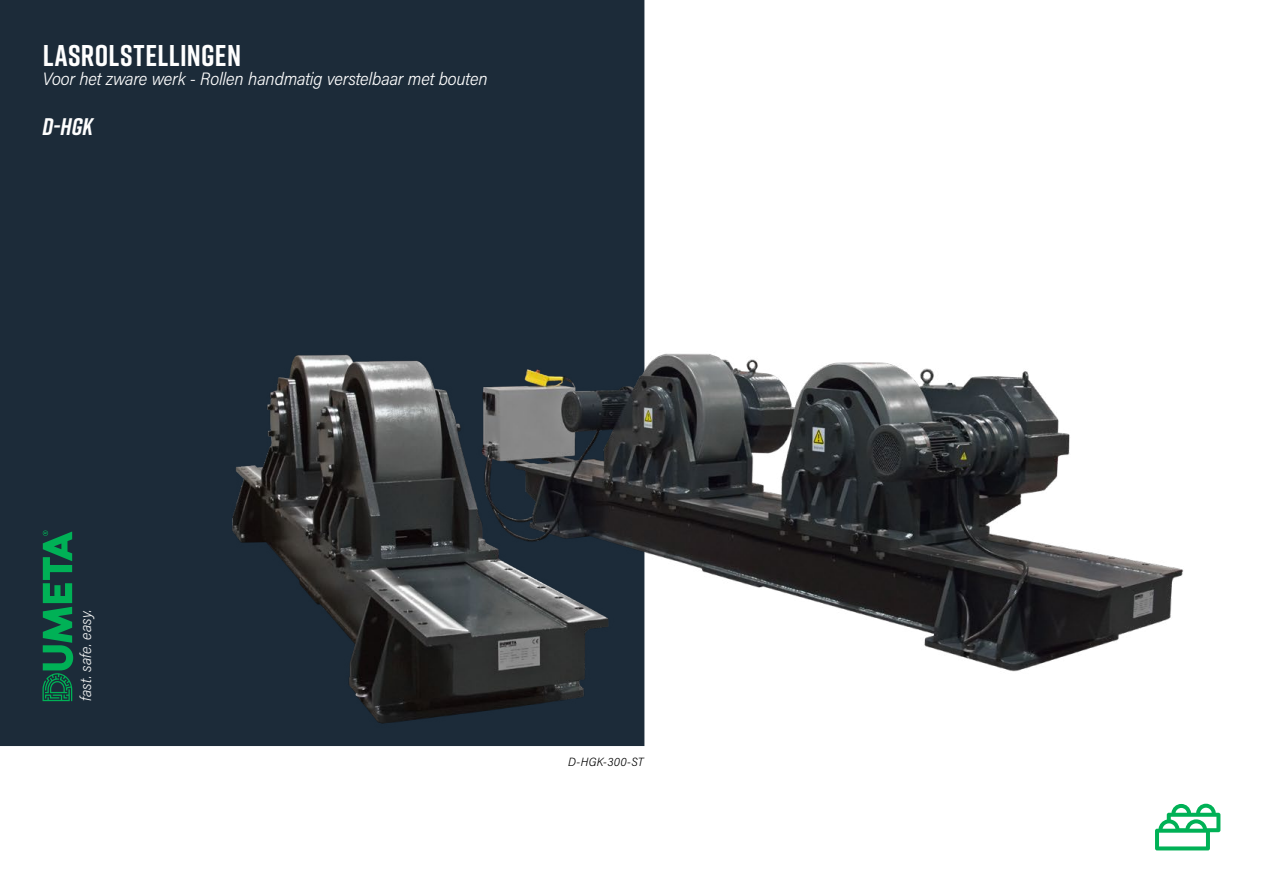
<style>
.page{position:relative;width:1263px;height:893px;background:#fff}
.page>*{position:absolute;margin:0;border:0;box-sizing:border-box;transform-origin:0 0}
.t1{font:700 30px "Rift";letter-spacing:.01em;color:#fff}
.t2{font:italic 700 24px "Rift";color:#fff}
.t3{font:italic 300 18px "Acumin Pro Semi Cond";letter-spacing:-.01em;color:#fff}
.t4{font:italic 300 15.6px "Acumin Pro Semi Cond";letter-spacing:.005em;color:#eff0f0}
.t5{font:italic 300 12px "Acumin Pro Semi Cond";letter-spacing:.025em;color:#000}
</style>
<div class="page">
<div style="left:0;top:0;width:644px;height:746px;background:#1c2b39"></div>
<svg style="left:1155px;top:804px;width:65px;height:46px"></svg>
<svg style="left:43px;top:530px;width:30px;height:171px;background:#0d7048"></svg>
<img style="left:153px;top:278px;width:1031px;height:468px">
<h1 class="t1" style="left:43px;top:34px;width:200px">LASROLSTELLINGEN</h1>
<p class="t3" style="left:43px;top:67px;width:447px">Voor het zware werk - Rollen handmatig verstelbaar met bouten</p>
<h2 class="t2" style="left:43px;top:109px;width:52px">D-HGK</h2>
<p class="t4" style="left:75px;top:701px;width:94px;rotate:-90deg">fast. safe. easy.</p>
<p class="t5" style="left:568px;top:753px;width:77px">D-HGK-300-ST</p>
</div>
